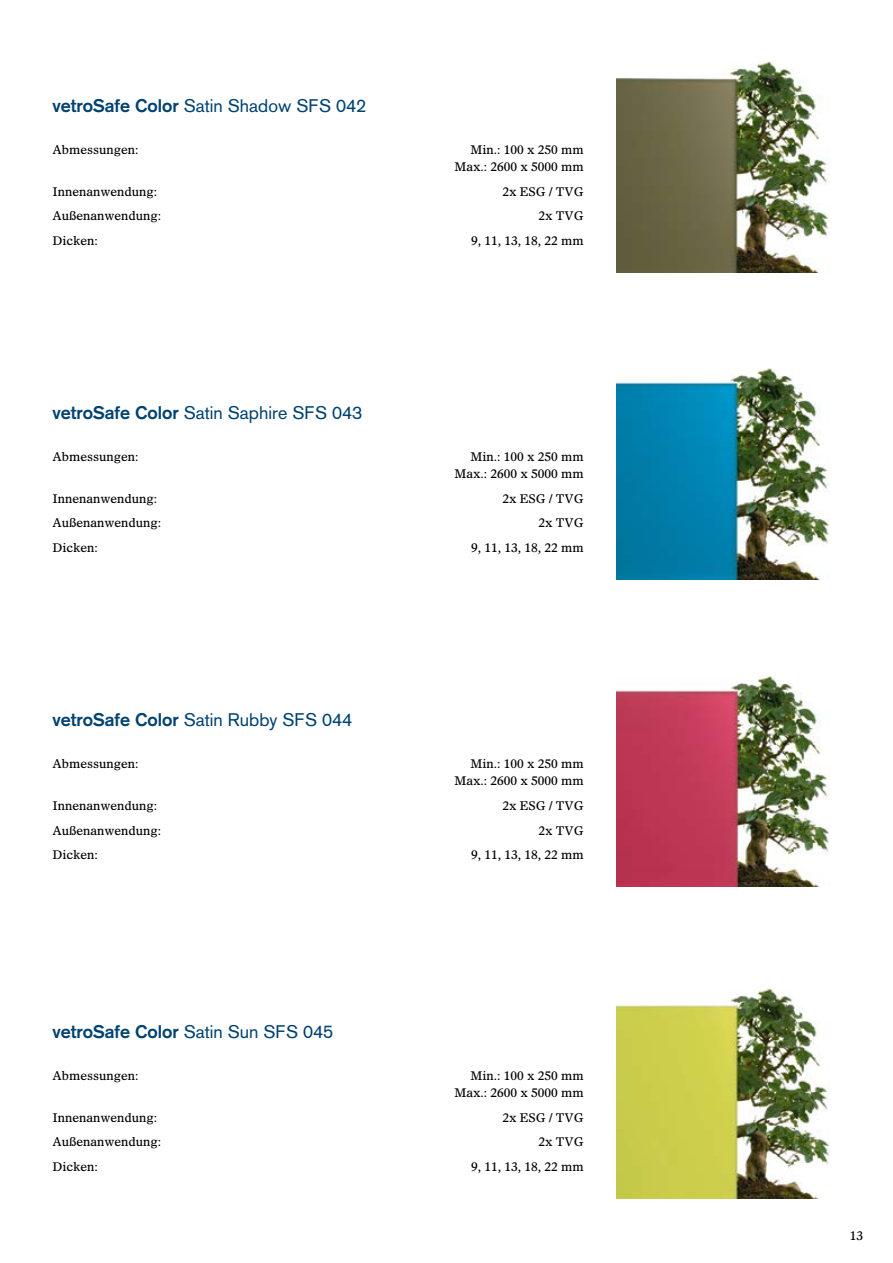
<style>
.page{position:relative;width:893px;height:1263px;background:#fff}
.page>*{position:absolute;margin:0;border:0;box-sizing:border-box;transform-origin:0 0}
.t1{font:18px "Basic Commercial LT Std";color:#004271}
.t2{font:700 18px "Basic Commercial LT Std";color:#004271}
.t3{font:12px/17.2px "Olympian LT Std";color:#000;text-align:right}
.s1{font-weight:700}
.s2{font-weight:400}
</style>
<div class="page">
<img style="left:617px;top:62px;width:212px;height:210px">
<img style="left:617px;top:369px;width:212px;height:210px">
<img style="left:617px;top:676px;width:212px;height:210px">
<img style="left:617px;top:988px;width:212px;height:210px">
<h1 class="t1" style="left:52px;top:95px;width:315px"><span class="s1">vetroSafe Color</span> Satin Shadow SFS 042</h1>
<p class="t3" style="left:52px;top:140px;width:88px">Abmessungen:</p>
<p class="t3" style="left:455px;top:140px;width:131px">Min.: 100 x 250 mm<br>Max.: 2600 x 5000 mm</p>
<p class="t3" style="left:52px;top:182px;width:106px">Innenanwendung:</p>
<p class="t3" style="left:503px;top:182px;width:83px">2x ESG / TVG</p>
<p class="t3" style="left:52px;top:207px;width:110px">Außenanwendung:</p>
<p class="t3" style="left:539px;top:207px;width:47px">2x TVG</p>
<p class="t3" style="left:52px;top:232px;width:47px">Dicken:</p>
<p class="t3" style="left:471px;top:232px;width:114px">9, 11, 13, 18, 22 mm</p>
<h1 class="t1" style="left:52px;top:402px;width:311px"><span class="s1">vetroSafe Color</span> Satin Saphire SFS 043</h1>
<p class="t3" style="left:52px;top:447px;width:88px">Abmessungen:</p>
<p class="t3" style="left:455px;top:447px;width:131px">Min.: 100 x 250 mm<br>Max.: 2600 x 5000 mm</p>
<p class="t3" style="left:52px;top:489px;width:106px">Innenanwendung:</p>
<p class="t3" style="left:503px;top:489px;width:83px">2x ESG / TVG</p>
<p class="t3" style="left:52px;top:514px;width:110px">Außenanwendung:</p>
<p class="t3" style="left:539px;top:514px;width:47px">2x TVG</p>
<p class="t3" style="left:52px;top:539px;width:47px">Dicken:</p>
<p class="t3" style="left:471px;top:539px;width:114px">9, 11, 13, 18, 22 mm</p>
<h1 class="t1" style="left:52px;top:709px;width:301px"><span class="s1">vetroSafe Color</span> Satin Rubby SFS 044</h1>
<p class="t3" style="left:52px;top:755px;width:88px">Abmessungen:</p>
<p class="t3" style="left:455px;top:755px;width:131px">Min.: 100 x 250 mm<br>Max.: 2600 x 5000 mm</p>
<p class="t3" style="left:52px;top:797px;width:106px">Innenanwendung:</p>
<p class="t3" style="left:503px;top:797px;width:83px">2x ESG / TVG</p>
<p class="t3" style="left:52px;top:821px;width:110px">Außenanwendung:</p>
<p class="t3" style="left:539px;top:821px;width:47px">2x TVG</p>
<p class="t3" style="left:52px;top:846px;width:47px">Dicken:</p>
<p class="t3" style="left:471px;top:846px;width:114px">9, 11, 13, 18, 22 mm</p>
<h1 class="t2" style="left:52px;top:1021px;width:282px">vetroSafe Color <span class="s2">Satin Sun SFS 045</span></h1>
<p class="t3" style="left:52px;top:1066px;width:88px">Abmessungen:</p>
<p class="t3" style="left:455px;top:1066px;width:131px">Min.: 100 x 250 mm<br>Max.: 2600 x 5000 mm</p>
<p class="t3" style="left:52px;top:1108px;width:106px">Innenanwendung:</p>
<p class="t3" style="left:503px;top:1108px;width:83px">2x ESG / TVG</p>
<p class="t3" style="left:52px;top:1133px;width:110px">Außenanwendung:</p>
<p class="t3" style="left:539px;top:1133px;width:47px">2x TVG</p>
<p class="t3" style="left:52px;top:1158px;width:47px">Dicken:</p>
<p class="t3" style="left:471px;top:1158px;width:114px">9, 11, 13, 18, 22 mm</p>
<p class="t3" style="left:850px;top:1226px;width:15px">13</p>
</div>
